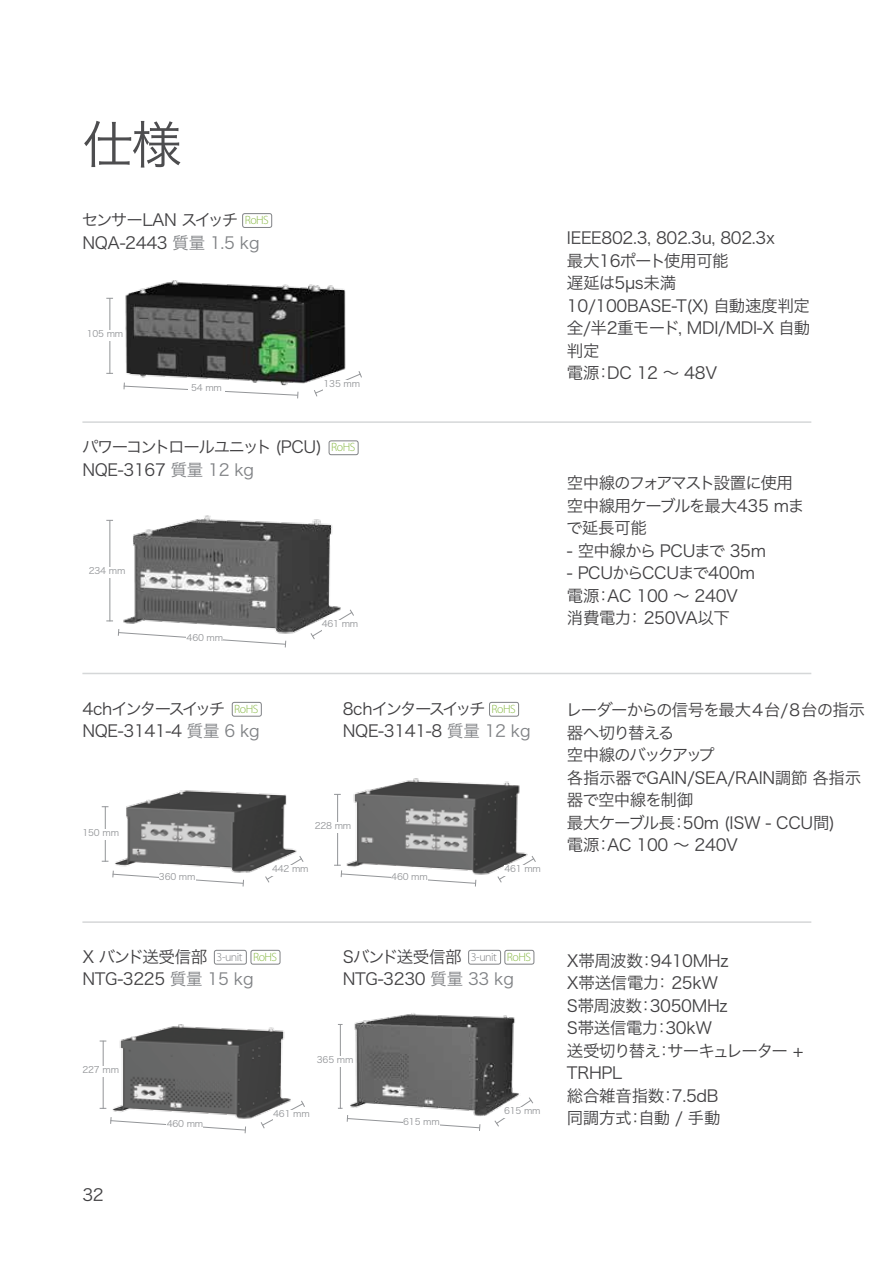
<style>
.page{position:relative;width:893px;height:1263px;background:#fff}
.page>*{position:absolute;margin:0;border:0;box-sizing:border-box;transform-origin:0 0}
.t1{font:51px "Hira Kaku Pro W3";color:#4d4d4f}
.t2{font:16.5px/22.5px "Hira Kaku Pro W3";letter-spacing:-.02em;color:#414042}
.t3{font:16.5px/22.5px "Hira Kaku Pro W3";letter-spacing:-.04em;color:#414042}
.t4{font:16.5px/22.5px "Hira Kaku Pro W3";letter-spacing:-.05em;color:#414042}
.t5{font:16.5px/22.5px "Hira Kaku Pro W3";letter-spacing:-.07em;color:#414042}
.t6{font:300 12px "Myriad Pro";letter-spacing:-.04em;color:#85b741}
.t7{font:300 12px "Myriad Pro";letter-spacing:-.04em;color:#808285}
.t8{font:9px "Hira Kaku Pro W3";letter-spacing:-.02em;color:#939598}
.s1{color:#808285}
.s2{font-family:"Myriad Pro";font-weight:300;font-size:12px;color:#808285}
.s3{color:#85b741}
</style>
<div class="page">
<img style="left:115px;top:790px;width:182px;height:83px">
<img style="left:123px;top:515px;width:218px;height:119px">
<img style="left:346px;top:778px;width:182px;height:97px">
<hr style="left:109px;top:520px;width:1px;height:101px;background:#939598">
<hr style="left:109px;top:298px;width:1px;height:76px;background:#939598">
<svg style="left:117px;top:628px;width:170px;height:20px"></svg>
<svg style="left:123px;top:385px;width:175px;height:13px"></svg>
<div style="left:187px;top:634px;width:36px;height:10px;background:#fff"></div>
<div style="left:188px;top:384px;width:37px;height:11px;background:#fff"></div>
<div style="left:89px;top:567px;width:36px;height:11px;background:#fff"></div>
<div style="left:87px;top:330px;width:36px;height:11px;background:#fff"></div>
<hr style="left:82px;top:421px;width:729px;height:2px;background:#d5d7d8">
<hr style="left:82px;top:673px;width:729px;height:1px;background:#d5d7d8">
<hr style="left:82px;top:921px;width:729px;height:2px;background:#d5d7d8">
<div style="left:489px;top:702px;width:30px;height:14px;border:1px solid #808285;border-radius:2px"></div>
<div style="left:232px;top:702px;width:29px;height:14px;border:1px solid #808285;border-radius:2px"></div>
<div style="left:329px;top:441px;width:29px;height:14px;border:1px solid #808285;border-radius:2px"></div>
<div style="left:242px;top:213px;width:30px;height:15px;border:1px solid #808285;border-radius:2px"></div>
<div style="left:468px;top:950px;width:33px;height:14px;border:1px solid #808285;border-radius:2px"></div>
<div style="left:214px;top:950px;width:33px;height:14px;border:1px solid #808285;border-radius:2px"></div>
<div style="left:505px;top:950px;width:29px;height:14px;border:1px solid #808285;border-radius:2px"></div>
<div style="left:251px;top:950px;width:29px;height:14px;border:1px solid #808285;border-radius:2px"></div>
<hr style="left:337px;top:794px;width:1px;height:72px;background:#939598">
<hr style="left:105px;top:806px;width:1px;height:56px;background:#939598">
<svg style="left:497px;top:855px;width:39px;height:28px"></svg>
<svg style="left:264px;top:855px;width:40px;height:28px"></svg>
<svg style="left:310px;top:609px;width:44px;height:31px"></svg>
<svg style="left:314px;top:371px;width:48px;height:26px"></svg>
<svg style="left:334px;top:865px;width:143px;height:22px"></svg>
<svg style="left:112px;top:870px;width:132px;height:17px"></svg>
<div style="left:391px;top:873px;width:37px;height:10px;background:#fff"></div>
<div style="left:159px;top:873px;width:37px;height:10px;background:#fff"></div>
<div style="left:315px;top:822px;width:36px;height:10px;background:#fff"></div>
<div style="left:82px;top:829px;width:37px;height:11px;background:#fff"></div>
<div style="left:504px;top:865px;width:37px;height:10px;background:#fff"></div>
<div style="left:272px;top:865px;width:37px;height:10px;background:#fff"></div>
<div style="left:322px;top:620px;width:36px;height:11px;background:#fff"></div>
<div style="left:323px;top:380px;width:37px;height:12px;background:#fff"></div>
<img style="left:123px;top:280px;width:225px;height:105px">
<img style="left:112px;top:1024px;width:179px;height:95px">
<hr style="left:103px;top:1041px;width:1px;height:68px;background:#939598">
<svg style="left:260px;top:1100px;width:45px;height:29px"></svg>
<svg style="left:110px;top:1116px;width:136px;height:18px"></svg>
<div style="left:167px;top:1120px;width:36px;height:11px;background:#fff"></div>
<div style="left:82px;top:1066px;width:37px;height:11px;background:#fff"></div>
<div style="left:273px;top:1110px;width:37px;height:11px;background:#fff"></div>
<img style="left:350px;top:1013px;width:169px;height:103px">
<hr style="left:340px;top:1024px;width:1px;height:85px;background:#939598">
<svg style="left:494px;top:1096px;width:39px;height:31px"></svg>
<svg style="left:338px;top:1108px;width:143px;height:23px"></svg>
<div style="left:403px;top:1118px;width:37px;height:10px;background:#fff"></div>
<div style="left:317px;top:1056px;width:36px;height:10px;background:#fff"></div>
<div style="left:504px;top:1107px;width:37px;height:10px;background:#fff"></div>
<h1 class="t1" style="left:82px;top:99px;width:101px">仕様</h1>
<p class="t2" style="left:82px;top:207px;width:179px">センサーLAN スイッチ<br>NQA-2443 <span class="s1">質量 1.5 kg</span></p>
<p class="t6" style="left:245px;top:213px;width:26px">RoHS</p>
<p class="t8" style="left:87px;top:325px;width:38px">105 mm</p>
<p class="t8" style="left:191px;top:380px;width:32px">54 mm</p>
<p class="t8" style="left:324px;top:376px;width:38px">135 mm</p>
<p class="t5" style="left:82px;top:435px;width:241px">パワーコントロールユニット (PCU)<br>NQE-3167 <span class="s1">質量 12 kg</span></p>
<p class="t6" style="left:331px;top:440px;width:26px">RoHS</p>
<p class="t8" style="left:89px;top:563px;width:38px">234 mm</p>
<p class="t8" style="left:187px;top:629px;width:38px">460 mm</p>
<p class="t8" style="left:322px;top:616px;width:38px">461 mm</p>
<p class="t2" style="left:82px;top:696px;width:179px">4chインタースイッチ<br>NQE-3141-4 <span class="s1">質量 6 kg</span></p>
<p class="t2" style="left:343px;top:696px;width:189px">8chインタースイッチ<br>NQE-3141-8 <span class="s1">質量 12 kg</span></p>
<p class="t6" style="left:234px;top:701px;width:26px">RoHS</p>
<p class="t6" style="left:492px;top:701px;width:26px">RoHS</p>
<p class="t8" style="left:82px;top:825px;width:38px">150 mm</p>
<p class="t8" style="left:315px;top:817px;width:38px">228 mm</p>
<p class="t8" style="left:272px;top:860px;width:38px">442 mm</p>
<p class="t8" style="left:504px;top:860px;width:38px">461 mm</p>
<p class="t8" style="left:159px;top:868px;width:38px">360 mm</p>
<p class="t8" style="left:391px;top:868px;width:38px">460 mm</p>
<p class="t2" style="left:567px;top:226px;width:245px">IEEE802.3, 802.3u, 802.3x<br>最大16ポート使用可能<br>遅延は5µs未満<br>10/100BASE-T(X) 自動速度判定全/半2重モード, MDI/MDI-X 自動判定<br>電源：DC 12 ～ 48V</p>
<p class="t4" style="left:566px;top:470px;width:240px">空中線のフォアマスト設置に使用空中線用ケーブルを最大435 mまで延長可能</p>
<p class="t3" style="left:567px;top:538px;width:201px">- 空中線から PCUまで 35m</p>
<p class="t2" style="left:567px;top:560px;width:190px">- PCUからCCUまで400m電源：AC 100 ～ 240V消費電力： 250VA以下</p>
<p class="t3" style="left:566px;top:697px;width:301px">レーダーからの信号を最大４台/８台の指示器へ切り替える<br>空中線のバックアップ<br>各指示器でGAIN/SEA/RAIN調節 各指示器で空中線を制御<br>最大ケーブル長：50m (ISW - CCU間)<br>電源：AC 100 ～ 240V</p>
<p class="t4" style="left:82px;top:944px;width:162px">X バンド送受信部 <span class="s2">3-unit</span></p>
<p class="t7" style="left:471px;top:949px;width:62px">3-unit <span class="s3">RoHS</span></p>
<p class="t2" style="left:82px;top:967px;width:173px">NTG-3225 <span class="s1">質量 15 kg</span></p>
<p class="t2" style="left:343px;top:944px;width:173px">Sバンド送受信部<br>NTG-3230 <span class="s1">質量 33 kg</span></p>
<p class="t6" style="left:253px;top:949px;width:26px">RoHS</p>
<p class="t8" style="left:82px;top:1062px;width:38px">227 mm</p>
<p class="t2" style="left:82px;top:1182px;width:23px">32</p>
<p class="t8" style="left:167px;top:1116px;width:38px">460 mm</p>
<p class="t8" style="left:317px;top:1051px;width:38px">365 mm</p>
<p class="t8" style="left:273px;top:1106px;width:38px">461 mm</p>
<p class="t8" style="left:403px;top:1113px;width:38px">615 mm</p>
<p class="t8" style="left:504px;top:1102px;width:38px">615 mm</p>
<p class="t2" style="left:567px;top:948px;width:238px">X帯周波数：9410MHz<br>X帯送信電力： 25kW<br>S帯周波数：3050MHz<br>S帯送信電力：30kW<br>送受切り替え：サーキュレーター +<br>TRHPL<br>総合雑音指数：7.5dB<br>同調方式：自動 / 手動</p>
</div>
